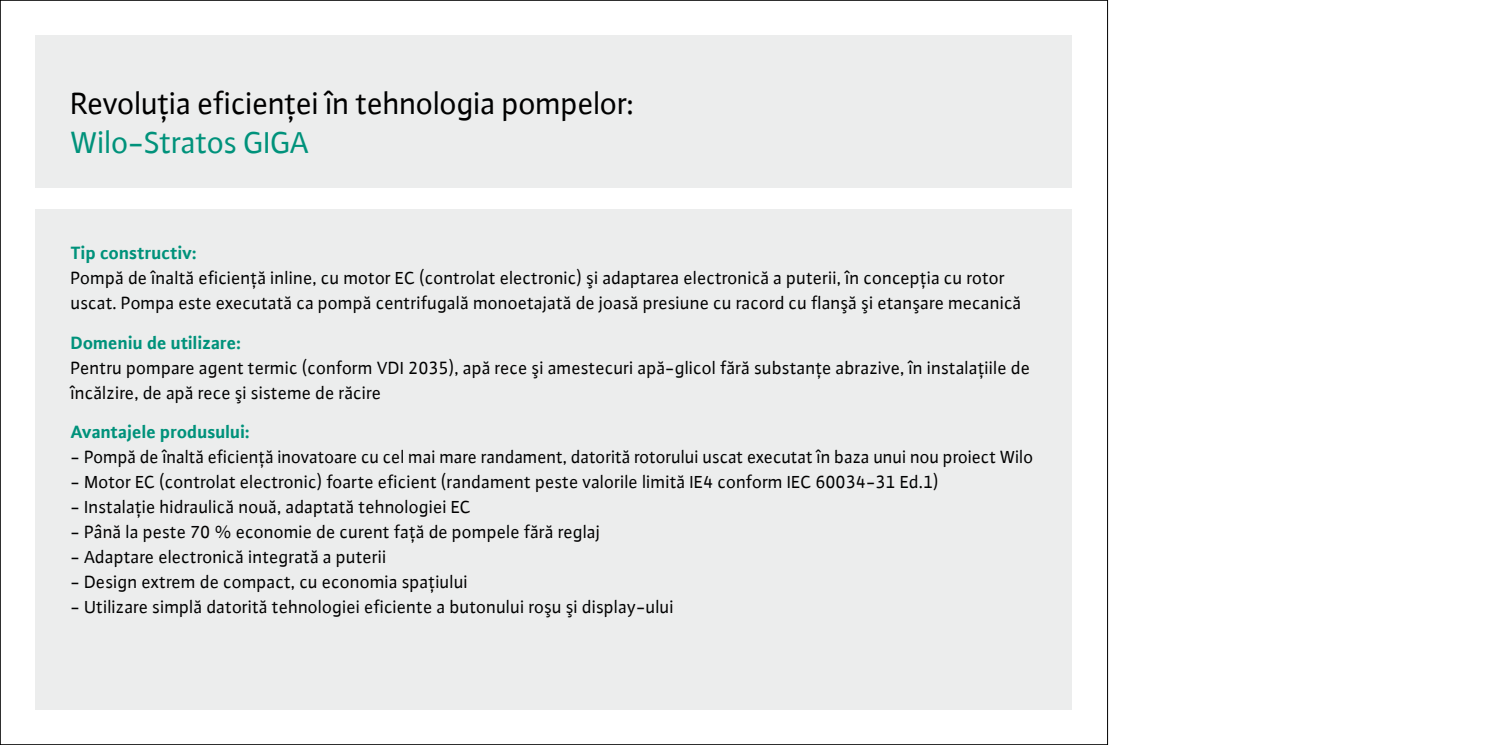
<style>
.page{position:relative;width:1489px;height:745px;background:#fff}
.page>*{position:absolute;margin:0;border:0;box-sizing:border-box;transform-origin:0 0}
.t1{font:32.5px "WILO Plus FM";letter-spacing:-.015em;color:#000}
.t2{font:32.5px "WILO Plus FM";letter-spacing:-.015em;color:#00927b}
.t3{font:18.75px/25px "WILO Plus FM";color:#000}
.t4{font:700 18.75px "WILO Plus FM";color:#00927b}
</style>
<div class="page">
<div style="left:35px;top:35px;width:1037px;height:153px;background:#eceded"></div>
<div style="left:35px;top:209px;width:1037px;height:500px;background:#eceded"></div>
<h1 class="t1" style="left:71px;top:82px;width:565px">Revoluţia eficienţei în tehnologia pompelor:</h1>
<h1 class="t2" style="left:71px;top:121px;width:241px">Wilo-Stratos GIGA</h1>
<p class="t4" style="left:71px;top:240px;width:127px">Tip constructiv:</p>
<p class="t3" style="left:71px;top:265px;width:952px">Pompă de înaltă eficienţă inline, cu motor EC (controlat electronic) şi adaptarea electronică a puterii, în concepţia cu rotor uscat. Pompa este executată ca pompă centrifugală monoetajată de joasă presiune cu racord cu flanşă şi etanşare mecanică</p>
<p class="t4" style="left:71px;top:329px;width:172px">Domeniu de utilizare:</p>
<p class="t3" style="left:71px;top:354px;width:960px">Pentru pompare agent termic (conform VDI 2035), apă rece şi amestecuri apă-glicol fără substanţe abrazive, în instalaţiile de încălzire, de apă rece şi sisteme de răcire</p>
<p class="t4" style="left:71px;top:418px;width:180px">Avantajele produsului:</p>
<p class="t3" style="left:71px;top:443px;width:964px">- Pompă de înaltă eficienţă inovatoare cu cel mai mare randament, datorită rotorului uscat executat în baza unui nou proiect Wilo</p>
<p class="t3" style="left:71px;top:468px;width:869px">- Motor EC (controlat electronic) foarte eficient (randament peste valorile limită IE4 conform IEC 60034-31 Ed.1)</p>
<p class="t3" style="left:71px;top:493px;width:402px">- Instalaţie hidraulică nouă, adaptată tehnologiei EC</p>
<p class="t3" style="left:71px;top:518px;width:531px">- Până la peste 70 % economie de curent faţă de pompele fără reglaj</p>
<p class="t3" style="left:71px;top:543px;width:317px">- Adaptare electronică integrată a puterii</p>
<p class="t3" style="left:71px;top:568px;width:399px">- Design extrem de compact, cu economia spaţiului</p>
<p class="t3" style="left:71px;top:593px;width:604px">- Utilizare simplă datorită tehnologiei eficiente a butonului roşu şi display-ului</p>
</div>
